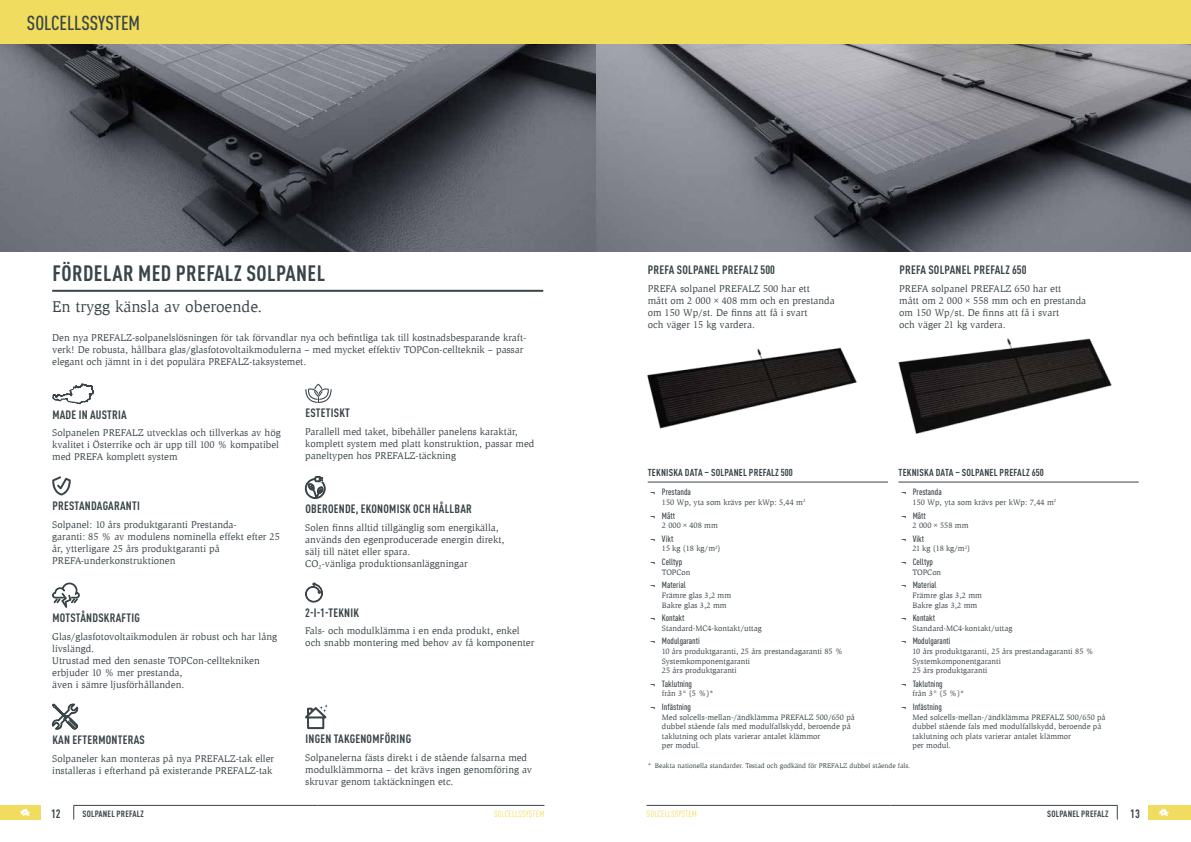
<style>
.page{position:relative;width:1191px;height:842px;background:#fff}
.page>*{position:absolute;margin:0;border:0;box-sizing:border-box;transform-origin:0 0}
.t1{font:700 condensed 22px "DIN Pro";letter-spacing:.02em;color:#394448}
.t2{font:500 condensed 20px "DIN Pro";color:#394448}
.t3{font:16px "Slimbach Pro";color:#394448}
.t4{font:700 condensed 12px "DIN Pro";letter-spacing:.02em;color:#394448}
.t5{font:10px/12px "Slimbach Pro";color:#394448}
.t6{font:700 condensed 10px "DIN Pro";letter-spacing:.02em;color:#394448}
.t7{font:500 condensed 9px "DIN Pro";color:#394448}
.t8{font:700 condensed 9px "DIN Pro";letter-spacing:.02em;color:#394448}
.t9{font:condensed 9px "DIN Pro";letter-spacing:.02em;color:#f0dc5e}
.t10{font:8px/9.6px "Slimbach Pro";color:#394448}
.t11{font:7px "Slimbach Pro";color:#394448}
.s1{font-stretch:normal}
</style>
<div class="page">
<div style="left:0;top:805px;width:41px;height:15px;background:#f0dc5e"></div>
<svg style="left:20px;top:809px;width:10px;height:7px"></svg>
<div style="left:1148px;top:805px;width:43px;height:15px;background:#f0dc5e"></div>
<svg style="left:1158px;top:809px;width:11px;height:7px"></svg>
<hr style="left:646px;top:805px;width:244px;height:1px;background:#394448">
<hr style="left:890px;top:805px;width:227px;height:1px;background:#394448">
<svg style="left:1117px;top:806px;width:1px;height:13px"></svg>
<svg style="left:73px;top:806px;width:1px;height:13px"></svg>
<hr style="left:73px;top:805px;width:244px;height:1px;background:#394448">
<hr style="left:317px;top:805px;width:227px;height:1px;background:#394448">
<div style="left:0;top:0;width:1191px;height:44px;background:#f0dc5e"></div>
<img style="left:0;top:44px;width:1191px;height:207px">
<img style="left:946px;top:338px;width:166px;height:89px">
<img style="left:647px;top:347px;width:299px;height:87px">
<hr style="left:52px;top:290px;width:491px;height:2px;background:#394448">
<svg style="left:52px;top:383px;width:42px;height:22px"></svg>
<svg style="left:305px;top:384px;width:26px;height:19px"></svg>
<svg style="left:52px;top:476px;width:19px;height:19px"></svg>
<svg style="left:305px;top:476px;width:20px;height:23px"></svg>
<svg style="left:52px;top:582px;width:28px;height:26px"></svg>
<svg style="left:305px;top:583px;width:18px;height:19px"></svg>
<svg style="left:52px;top:704px;width:26px;height:26px"></svg>
<svg style="left:305px;top:704px;width:23px;height:25px"></svg>
<hr style="left:647px;top:482px;width:241px;height:1px;background:#394448">
<hr style="left:898px;top:482px;width:240px;height:1px;background:#394448">
<h2 class="t2" style="left:27px;top:8px;width:115px">SOLCELLSSYSTEM</h2>
<h1 class="t1" style="left:52px;top:257px;width:274px">FÖRDELAR MED PREFALZ SOLPANEL</h1>
<h3 class="t3" style="left:52px;top:297px;width:211px">En trygg känsla av oberoende.</h3>
<p class="t5" style="left:52px;top:331px;width:475px">Den nya PREFALZ-solpanelslösningen för tak förvandlar nya och befintliga tak till kostnadsbesparande kraft&shy;verk! De robusta, hållbara glas/glasfotovoltaikmodulerna – med mycket effektiv TOPCon-cellteknik – passar elegant och jämnt in i det populära PREFALZ-taksystemet.</p>
<p class="t4" style="left:52px;top:405px;width:76px">MADE IN AUSTRIA</p>
<p class="t5" style="left:52px;top:427px;width:230px">Solpanelen PREFALZ utvecklas och tillverkas av hög kvalitet i Österrike och är upp till 100 % kompatibel med PREFA komplett system</p>
<p class="t4" style="left:52px;top:497px;width:89px">PRESTANDAGARANTI</p>
<p class="t5" style="left:52px;top:518px;width:229px">Solpanel: 10 års produktgaranti Prestanda-<br>garanti: 85 % av modulens nominella effekt efter 25 år, ytterligare 25 års produktgaranti på PREFA-underkonstruktionen</p>
<p class="t4" style="left:52px;top:609px;width:89px">MOTSTÅNDSKRAFTIG</p>
<p class="t5" style="left:52px;top:630px;width:226px">Glas/glasfotovoltaikmodulen är robust och har lång livslängd.<br>Utrustad med den senaste TOPCon-celltekniken erbjuder 10 % mer prestanda,<br>även i sämre ljusförhållanden.</p>
<p class="t4" style="left:52px;top:730px;width:94px">KAN EFTERMONTERAS</p>
<p class="t5" style="left:52px;top:752px;width:223px">Solpaneler kan monteras på nya PREFALZ-tak eller installeras i efterhand på existerande PREFALZ-tak</p>
<p class="t4" style="left:305px;top:404px;width:46px">ESTETISKT</p>
<p class="t5" style="left:305px;top:425px;width:231px">Parallell med taket, bibehåller panelens karaktär, komplett system med platt konstruktion, passar med paneltypen hos PREFALZ-täckning</p>
<p class="t4" style="left:305px;top:500px;width:168px">OBEROENDE, EKONOMISK OCH HÅLLBAR</p>
<p class="t5" style="left:305px;top:521px;width:201px">Solen finns alltid tillgänglig som energikälla, används den egenproducerade energin direkt, sälj till nätet eller spara.<br>CO<sub>2</sub>-vänliga produktionsanläggningar</p>
<p class="t4" style="left:305px;top:603px;width:55px">2-I-1-TEKNIK</p>
<p class="t5" style="left:305px;top:625px;width:231px">Fals- och modulklämma i en enda produkt, enkel och snabb montering med behov av få komponenter</p>
<p class="t4" style="left:305px;top:730px;width:107px">INGEN TAKGENOMFÖRING</p>
<p class="t5" style="left:305px;top:751px;width:228px">Solpanelerna fästs direkt i de stående falsarna med modulklämmorna – det krävs ingen genomföring av skruvar genom taktäckningen etc.</p>
<p class="t4" style="left:648px;top:261px;width:129px">PREFA SOLPANEL PREFALZ 500</p>
<p class="t5" style="left:647px;top:282px;width:188px">PREFA solpanel PREFALZ 500 har ett<br>mått om 2 000×408 mm och en prestanda om 150 Wp/st. De finns att få i svart<br>och väger 15 kg vardera.</p>
<p class="t4" style="left:899px;top:261px;width:129px">PREFA SOLPANEL PREFALZ 650</p>
<p class="t5" style="left:899px;top:282px;width:188px">PREFA solpanel PREFALZ 650 har ett<br>mått om 2 000×558 mm och en prestanda om 150 Wp/st. De finns att få i svart<br>och väger 21 kg vardera.</p>
<p class="t6" style="left:648px;top:465px;width:147px">TEKNISKA DATA – SOLPANEL PREFALZ 500</p>
<p class="t7" style="left:650px;top:485px;width:42px"><span class="s1">¬</span> Prestanda</p>
<p class="t10" style="left:662px;top:497px;width:145px">150 Wp, yta som krävs per kWp: 5,44 m<sup>2</sup></p>
<p class="t7" style="left:650px;top:509px;width:26px"><span class="s1">¬</span> Mått</p>
<p class="t10" style="left:662px;top:521px;width:57px">2 000×408 mm</p>
<p class="t7" style="left:650px;top:532px;width:24px"><span class="s1">¬</span> Vikt</p>
<p class="t10" style="left:662px;top:544px;width:60px">15 kg (18 kg/m<sup>2</sup>)</p>
<p class="t7" style="left:650px;top:555px;width:33px"><span class="s1">¬</span> Celltyp</p>
<p class="t10" style="left:662px;top:567px;width:30px">TOPCon</p>
<p class="t7" style="left:650px;top:578px;width:37px"><span class="s1">¬</span> Material</p>
<p class="t10" style="left:662px;top:590px;width:71px">Främre glas 3,2 mm<br>Bakre glas 3,2 mm</p>
<p class="t7" style="left:650px;top:611px;width:35px"><span class="s1">¬</span> Kontakt</p>
<p class="t10" style="left:662px;top:623px;width:101px">Standard-MC4-kontakt/uttag</p>
<p class="t7" style="left:650px;top:634px;width:51px"><span class="s1">¬</span> Modulgaranti</p>
<p class="t10" style="left:662px;top:646px;width:183px">10 års produktgaranti, 25 års prestandagaranti 85 %<br>Systemkomponentgaranti<br>25 års produktgaranti</p>
<p class="t7" style="left:650px;top:677px;width:43px"><span class="s1">¬</span> Taklutning</p>
<p class="t10" style="left:662px;top:689px;width:53px">från 3° (5 %)*</p>
<p class="t7" style="left:650px;top:700px;width:42px"><span class="s1">¬</span> Infästning</p>
<p class="t10" style="left:662px;top:712px;width:194px">Med solcells-mellan-/ändklämma PREFALZ 500/650 på dubbel stående fals med modulfallskydd, beroende på taklutning och plats varierar antalet klämmor<br>per modul.</p>
<p class="t6" style="left:898px;top:465px;width:147px">TEKNISKA DATA – SOLPANEL PREFALZ 650</p>
<p class="t7" style="left:901px;top:485px;width:42px"><span class="s1">¬</span> Prestanda</p>
<p class="t10" style="left:912px;top:497px;width:145px">150 Wp, yta som krävs per kWp: 7,44 m<sup>2</sup></p>
<p class="t7" style="left:901px;top:509px;width:26px"><span class="s1">¬</span> Mått</p>
<p class="t10" style="left:912px;top:521px;width:57px">2 000×558 mm</p>
<p class="t7" style="left:901px;top:532px;width:24px"><span class="s1">¬</span> Vikt</p>
<p class="t10" style="left:912px;top:544px;width:59px">21 kg (18 kg/m<sup>2</sup>)</p>
<p class="t7" style="left:901px;top:555px;width:33px"><span class="s1">¬</span> Celltyp</p>
<p class="t10" style="left:912px;top:567px;width:30px">TOPCon</p>
<p class="t7" style="left:901px;top:578px;width:37px"><span class="s1">¬</span> Material</p>
<p class="t10" style="left:912px;top:590px;width:71px">Främre glas 3,2 mm<br>Bakre glas 3,2 mm</p>
<p class="t7" style="left:901px;top:611px;width:35px"><span class="s1">¬</span> Kontakt</p>
<p class="t10" style="left:912px;top:623px;width:101px">Standard-MC4-kontakt/uttag</p>
<p class="t7" style="left:901px;top:634px;width:51px"><span class="s1">¬</span> Modulgaranti</p>
<p class="t10" style="left:912px;top:646px;width:183px">10 års produktgaranti, 25 års prestandagaranti 85 %<br>Systemkomponentgaranti<br>25 års produktgaranti</p>
<p class="t7" style="left:901px;top:677px;width:43px"><span class="s1">¬</span> Taklutning</p>
<p class="t10" style="left:912px;top:689px;width:53px">från 3° (5 %)*</p>
<p class="t7" style="left:901px;top:700px;width:42px"><span class="s1">¬</span> Infästning</p>
<p class="t10" style="left:912px;top:712px;width:194px">Med solcells-mellan-/ändklämma PREFALZ 500/650 på dubbel stående fals med modulfallskydd, beroende på taklutning och plats varierar antalet klämmor<br>per modul.</p>
<p class="t11" style="left:647px;top:762px;width:264px">* Beakta nationella standarder. Testad och godkänd för PREFALZ dubbel stående fals.</p>
<p class="t4" style="left:51px;top:804px;width:11px">12</p>
<p class="t8" style="left:83px;top:807px;width:10px">SOLPANEL</p>
<p class="t8" style="left:117px;top:807px;width:29px">PREFALZ</p>
<p class="t9" style="left:494px;top:807px;width:19px">SOLCELLSS</p>
<p class="t9" style="left:526px;top:807px;width:20px">YSTEM</p>
<p class="t9" style="left:646px;top:807px;width:19px">SOLCELLSS</p>
<p class="t9" style="left:678px;top:807px;width:20px">YSTEM</p>
<p class="t8" style="left:1047px;top:807px;width:10px">SOLPANEL</p>
<p class="t8" style="left:1081px;top:807px;width:29px">PREFALZ</p>
<p class="t4" style="left:1130px;top:804px;width:11px">13</p>
</div>
